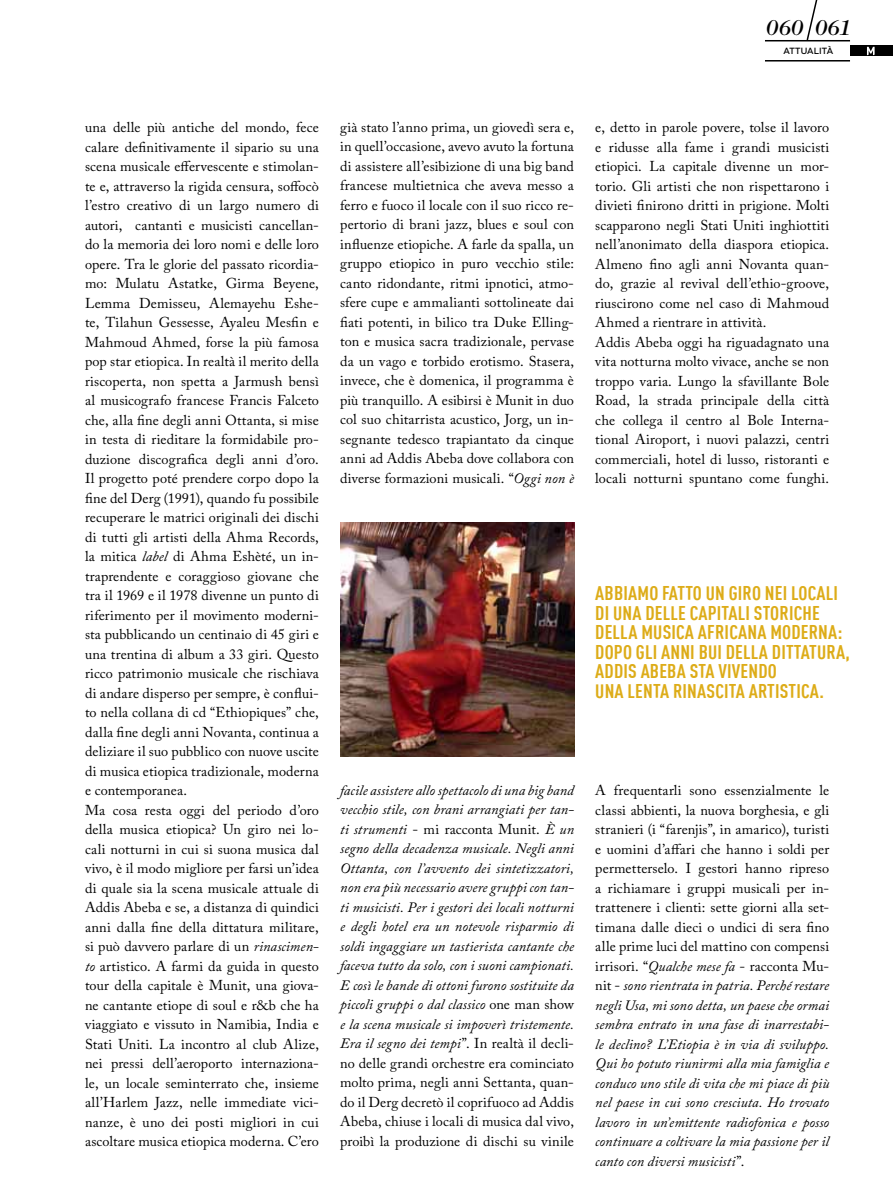
<style>
.page{position:relative;width:893px;height:1191px;background:#fff}
.page>*{position:absolute;margin:0;border:0;box-sizing:border-box;transform-origin:0 0}
.t1{font:italic 22.5px "Caslon Two Twe Four Md ITC";letter-spacing:-.005em;color:#000}
.t2{font:700 19.5px/19.5px "DIN Condensed";letter-spacing:.01em;color:#ddac18}
.t3{font:14.25px/19.5px "Adobe Caslon Pro";letter-spacing:.01em;color:#000}
.t4{font:italic 14.25px/19.5px "Adobe Caslon Pro";letter-spacing:.005em;color:#000;text-align:justify}
.t5{font:500 9px "Novecentowide";letter-spacing:.015em;color:#000}
.s1{font-style:italic}
.s2{font-style:normal}
</style>
<div class="page">
<img style="left:340px;top:522px;width:234px;height:234px">
<div style="left:850px;top:45px;width:43px;height:11px;background:#000"></div>
<svg style="left:805px;top:0;width:24px;height:42px"></svg>
<hr style="left:765px;top:40px;width:85px;height:1px;background:#000">
<hr style="left:765px;top:60px;width:85px;height:2px;background:#000">
<svg style="left:867px;top:47px;width:8px;height:8px"></svg>
<h1 class="t1" style="left:766px;top:14px;width:87px">060 061</h1>
<p class="t5" style="left:783px;top:45px;width:51px">ATTUALITÀ</p>
<p class="t3" style="left:85px;top:117px;width:235px">una delle più antiche del mondo, fece calare definitivamente il sipario su una scena musicale effervescente e stimolan&shy;te e, attraverso la rigida censura, soffocò l’estro creativo di un largo numero di autori, cantanti e musicisti cancellan&shy;do la memoria dei loro nomi e delle loro opere. Tra le glorie del passato ricordia&shy;mo: Mulatu Astatke, Girma Beyene, Lemma Demisseu, Alemayehu Eshe&shy;te, Tilahun Gessesse, Ayaleu Mesfin e Mahmoud Ahmed, forse la più famosa pop star etiopica. In realtà il merito della riscoperta, non spetta a Jarmush bensì al musicografo francese Francis Falceto che, alla fine degli anni Ottanta, si mise in testa di rieditare la formidabile pro&shy;duzione discografica degli anni d’oro.<br>Il progetto poté prendere corpo dopo la fine del Derg (1991), quando fu possibile recuperare le matrici originali dei dischi di tutti gli artisti della Ahma Records, la mitica <span class="s1">label</span> di Ahma Eshèté, un in&shy;traprendente e coraggioso giovane che tra il 1969 e il 1978 divenne un punto di riferimento per il movimento moderni&shy;sta pubblicando un centinaio di 45 giri e una trentina di album a 33 giri. Questo ricco patrimonio musicale che rischiava di andare disperso per sempre, è conflui&shy;to nella collana di cd “Ethiopiques” che, dalla fine degli anni Novanta, continua a deliziare il suo pubblico con nuove uscite di musica etiopica tradizionale, moderna e contemporanea.<br>Ma cosa resta oggi del periodo d’oro della musica etiopica? Un giro nei lo&shy;cali notturni in cui si suona musica dal vivo, è il modo migliore per farsi un’idea di quale sia la scena musicale attuale di Addis Abeba e se, a distanza di quindici anni dalla fine della dittatura militare, si può davvero parlare di un <span class="s1">rinascimen&shy;to</span> artistico. A farmi da guida in questo tour della capitale è Munit, una giova&shy;ne cantante etiope di soul e r&amp;b che ha viaggiato e vissuto in Namibia, India e Stati Uniti. La incontro al club Alize, nei pressi dell’aeroporto internaziona&shy;le, un locale seminterrato che, insieme all’Harlem Jazz, nelle immediate vici&shy;nanze, è uno dei posti migliori in cui ascoltare musica etiopica moderna. C’ero</p>
<p class="t3" style="left:340px;top:117px;width:235px;text-align:justify">già stato l’anno prima, un giovedì sera e, in quell’occasione, avevo avuto la fortuna di assistere all’esibizione di una big band francese multietnica che aveva messo a ferro e fuoco il locale con il suo ricco re&shy;pertorio di brani jazz, blues e soul con influenze etiopiche. A farle da spalla, un gruppo etiopico in puro vecchio stile: canto ridondante, ritmi ipnotici, atmo&shy;sfere cupe e ammalianti sottolineate dai fiati potenti, in bilico tra Duke Elling&shy;ton e musica sacra tradizionale, pervase da un vago e torbido erotismo. Stasera, invece, che è domenica, il programma è più tranquillo. A esibirsi è Munit in duo col suo chitarrista acustico, Jorg, un in&shy;segnante tedesco trapiantato da cinque anni ad Addis Abeba dove collabora con diverse formazioni musicali. “<span class="s1">Oggi non è</span></p>
<p class="t4" style="left:340px;top:780px;width:235px">facile assistere allo spettacolo di una big band vecchio stile, con brani arrangiati per tan&shy;ti strumenti <span class="s2">- mi racconta Munit.</span> È un segno della decadenza musicale. Negli anni Ottanta, con l’avvento dei sintetizzatori, non era più necessario avere gruppi con tan&shy;ti musicisti. Per i gestori dei locali notturni e degli hotel era un notevole risparmio di soldi ingaggiare un tastierista cantante che faceva tutto da solo, con i suoni campionati.<br>E così le bande di ottoni furono sostituite da piccoli gruppi o dal classico <span class="s2">one man show </span>e la scena musicale si impoverì tristemente.<br>Era il segno dei tempi<span class="s2">”. In realtà il decli&shy;no delle grandi orchestre era cominciato molto prima, negli anni Settanta, quan&shy;do il Derg decretò il coprifuoco ad Addis Abeba, chiuse i locali di musica dal vivo, proibì la produzione di dischi su vinile</span></p>
<p class="t3" style="left:595px;top:117px;width:235px">e, detto in parole povere, tolse il lavoro e ridusse alla fame i grandi musicisti etiopici. La capitale divenne un mor&shy;torio. Gli artisti che non rispettarono i divieti finirono dritti in prigione. Molti scapparono negli Stati Uniti inghiottiti nell’anonimato della diaspora etiopica.<br>Almeno fino agli anni Novanta quan&shy;do, grazie al revival dell’ethio-groove, riuscirono come nel caso di Mahmoud Ahmed a rientrare in attività.<br>Addis Abeba oggi ha riguadagnato una vita notturna molto vivace, anche se non troppo varia. Lungo la sfavillante Bole Road, la strada principale della città che collega il centro al Bole Interna&shy;tional Airoport, i nuovi palazzi, centri commerciali, hotel di lusso, ristoranti e locali notturni spuntano come funghi.</p>
<h2 class="t2" style="left:595px;top:583px;width:83px">ABBIAMO FATTO</h2>
<h2 class="t2" style="left:595px;top:583px;width:242px;text-indent:110px">UN GIRO NEI LOCALI<br>DI UNA DELLE CAPITA</h2>
<h2 class="t2" style="left:595px;top:602px;width:249px;text-indent:142px">LI STORICHE<br>DELLA MUSICA AFRICANA MODERNA:<br>DOPO GLI ANNI BUI DELLA DITTAT</h2>
<h2 class="t2" style="left:817px;top:641px;width:34px">URA,</h2>
<h2 class="t2" style="left:595px;top:661px;width:230px">ADDIS ABEBA STA VIVENDO<br>UNA LENTA RINASCITA ARTISTICA.</h2>
<p class="t4" style="left:595px;top:780px;width:235px"><span class="s2">A frequentarli sono essenzialmente le classi abbienti, la nuova borghesia, e gli stranieri (i “farenjis”, in amarico), turisti e uomini d’affari che hanno i soldi per permetterselo. I gestori hanno ripreso a richiamare i gruppi musicali per in&shy;trattenere i clienti: sette giorni alla set&shy;timana dalle dieci o undici di sera fino alle prime luci del mattino con compensi irrisori. “</span>Qualche mese fa <span class="s2">- racconta Mu&shy;nit -</span> sono rientrata in patria. Perché restare negli Usa, mi sono detta, un paese che ormai sembra entrato in una fase di inarrestabi&shy;le declino? L’Etiopia è in via di sviluppo.<br>Qui ho potuto riunirmi alla mia famiglia e conduco uno stile di vita che mi piace di più nel paese in cui sono cresciuta. Ho trovato lavoro in un’emittente radiofonica e posso continuare a coltivare la mia passione per il canto con diversi musicisti<span class="s2">”.</span></p>
</div>
